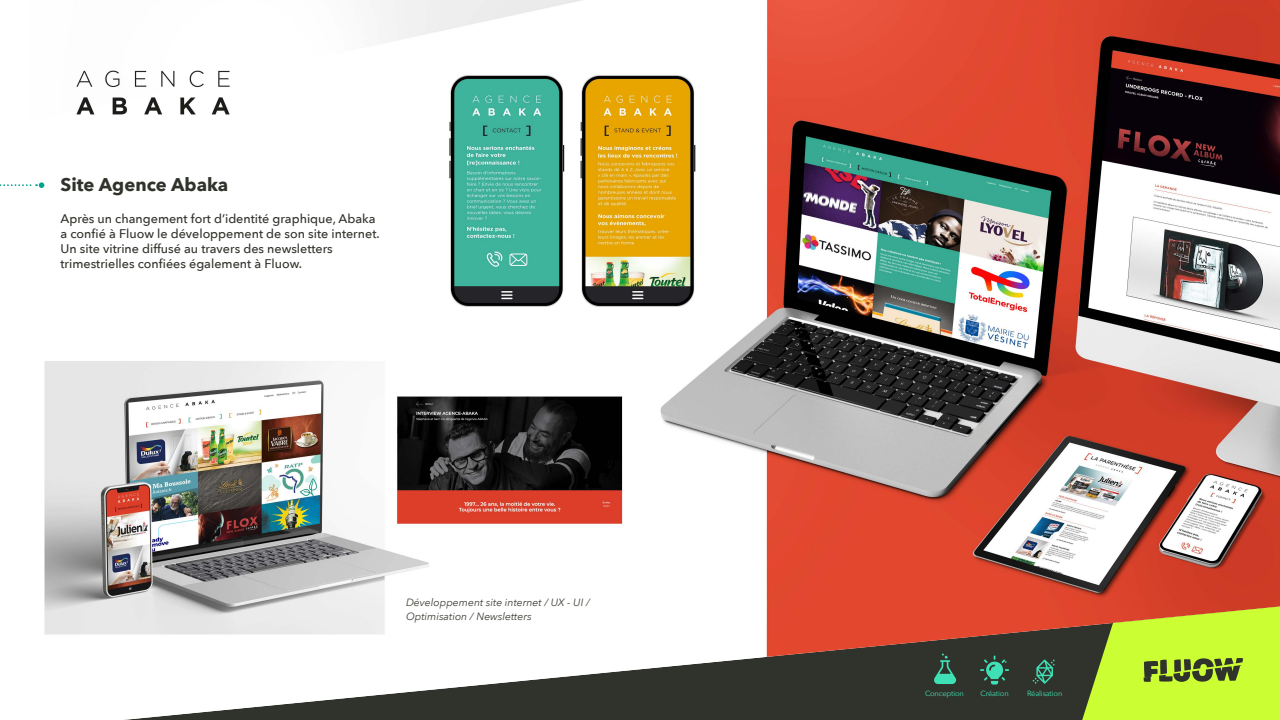
<style>
.page{position:relative;width:1280px;height:720px;background:#fff}
.page>*{position:absolute;margin:0;border:0;box-sizing:border-box;transform-origin:0 0}
.t1{font:700 18.4px "Avenir Next";color:#30332b}
.t2{font:500 12.55px/15.1px "Avenir Next";color:#30332b}
.t3{font:italic 10.5px/14px "Avenir Next";color:#3d4036}
.t4{font:7.5px "Avenir Next";letter-spacing:-.02em;color:#40e0b7}
</style>
<div class="page">
<img style="left:44px;top:0;width:1236px;height:720px">
<svg style="left:0;top:182px;width:44px;height:6px"></svg>
<svg style="left:1082px;top:607px;width:198px;height:113px;background:#b9d631"></svg>
<svg style="left:980px;top:656px;width:29px;height:29px"></svg>
<svg style="left:1033px;top:660px;width:22px;height:24px"></svg>
<svg style="left:934px;top:654px;width:22px;height:30px"></svg>
<h1 class="t1" style="left:60px;top:169px;width:169px">Site Agence Abaka</h1>
<p class="t2" style="left:60px;top:211px;width:321px">Après un changement fort d’identité graphique, Abaka a confié à Fluow le développement de son site internet.<br>Un site vitrine diffusé au travers des newsletters trimestrielles confiées également à Fluow.</p>
<p class="t3" style="left:406px;top:595px;width:185px">Développement site internet / UX - UI /<br>Optimisation / Newsletters</p>
<p class="t4" style="left:925px;top:687px;width:40px">Conception</p>
<p class="t4" style="left:980px;top:687px;width:30px">Création</p>
<p class="t4" style="left:1027px;top:687px;width:37px">Réalisation</p>
</div>
